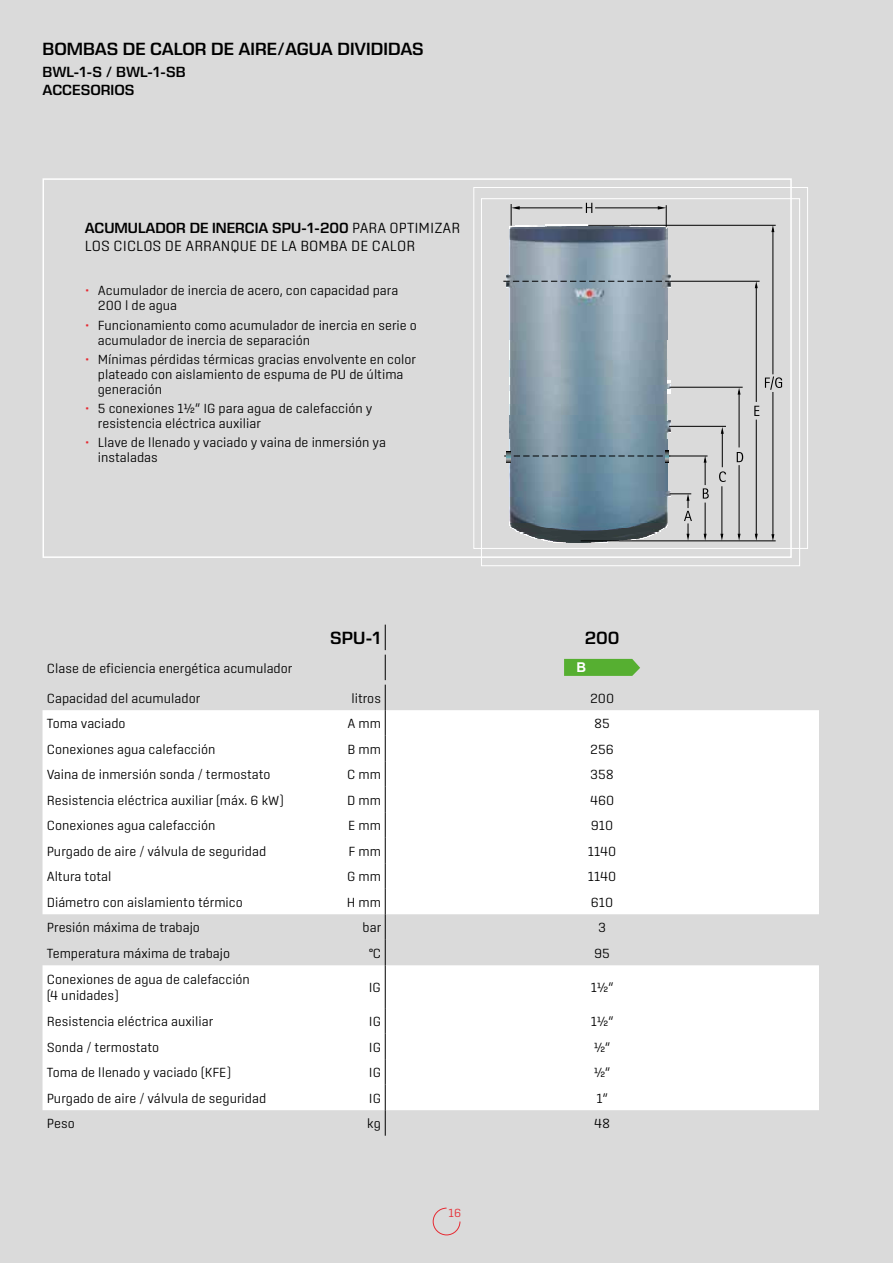
<style>
.page{position:relative;width:893px;height:1263px;background:#dadada}
.page>*{position:absolute;margin:0;border:0;box-sizing:border-box;transform-origin:0 0}
.t1{font:600 18px "Eurostile Next LT Pro";color:#000}
.t2{font:600 15px/18px "Eurostile Next LT Pro";color:#000}
.t3{font:300 15px "Center";letter-spacing:.005em;color:#000}
.t4{font:300 13.5px/15px "Center";color:#000}
.t5{font:700 13.5px "Arial";color:#fff}
.t6{font:300 12px "Center";color:#e62a32}
.s1{font-family:"Center";font-weight:300}
.s2{color:#e62a32}
</style>
<div class="page">
<svg style="left:432px;top:1207px;width:29px;height:29px"></svg>
<svg style="left:565px;top:542px;width:26px;height:1px"></svg>
<img style="left:553px;top:541px;width:54px;height:1px">
<img style="left:544px;top:540px;width:37px;height:1px">
<img style="left:541px;top:539px;width:94px;height:1px">
<img style="left:537px;top:538px;width:103px;height:1px">
<img style="left:535px;top:537px;width:108px;height:1px">
<img style="left:531px;top:536px;width:115px;height:1px">
<img style="left:530px;top:535px;width:119px;height:1px">
<img style="left:524px;top:534px;width:129px;height:1px">
<img style="left:523px;top:533px;width:132px;height:1px">
<img style="left:519px;top:531px;width:139px;height:2px">
<img style="left:517px;top:530px;width:144px;height:1px">
<img style="left:512px;top:527px;width:152px;height:3px">
<img style="left:509px;top:496px;width:159px;height:31px">
<img style="left:509px;top:490px;width:161px;height:6px">
<img style="left:509px;top:433px;width:159px;height:57px">
<img style="left:510px;top:421px;width:160px;height:12px">
<img style="left:509px;top:391px;width:159px;height:30px">
<img style="left:509px;top:385px;width:161px;height:6px">
<img style="left:509px;top:287px;width:159px;height:98px">
<img style="left:507px;top:274px;width:163px;height:13px">
<img style="left:509px;top:227px;width:159px;height:48px">
<img style="left:511px;top:226px;width:147px;height:1px">
<img style="left:520px;top:225px;width:68px;height:1px">
<img style="left:546px;top:224px;width:84px;height:1px">
<hr style="left:581px;top:540px;width:195px;height:1px;background:#000">
<hr style="left:669px;top:456px;width:38px;height:1px;background:#000">
<hr style="left:669px;top:387px;width:74px;height:1px;background:#000">
<svg style="left:719px;top:471px;width:7px;height:11px"></svg>
<hr style="left:669px;top:426px;width:57px;height:1px;background:#000">
<hr style="left:669px;top:281px;width:91px;height:1px;background:#000">
<hr style="left:588px;top:225px;width:188px;height:1px;background:#000">
<svg style="left:737px;top:452px;width:6px;height:10px"></svg>
<svg style="left:754px;top:406px;width:5px;height:10px"></svg>
<svg style="left:765px;top:376px;width:17px;height:14px"></svg>
<svg style="left:586px;top:203px;width:6px;height:10px"></svg>
<hr style="left:595px;top:208px;width:66px;height:1px;background:#000">
<svg style="left:658px;top:205px;width:9px;height:22px"></svg>
<hr style="left:516px;top:208px;width:66px;height:1px;background:#000">
<svg style="left:511px;top:204px;width:9px;height:22px"></svg>
<svg style="left:503px;top:281px;width:166px;height:1px"></svg>
<svg style="left:670px;top:493px;width:22px;height:48px"></svg>
<hr style="left:705px;top:503px;width:1px;height:34px;background:#000">
<svg style="left:704px;top:534px;width:3px;height:7px"></svg>
<svg style="left:703px;top:456px;width:6px;height:43px"></svg>
<hr style="left:722px;top:486px;width:1px;height:51px;background:#000">
<svg style="left:720px;top:534px;width:3px;height:7px"></svg>
<hr style="left:722px;top:430px;width:1px;height:37px;background:#000">
<svg style="left:721px;top:427px;width:3px;height:7px"></svg>
<hr style="left:739px;top:465px;width:1px;height:72px;background:#000">
<hr style="left:739px;top:391px;width:1px;height:56px;background:#000">
<hr style="left:756px;top:420px;width:1px;height:117px;background:#000">
<svg style="left:755px;top:534px;width:3px;height:7px"></svg>
<hr style="left:756px;top:285px;width:1px;height:117px;background:#000">
<svg style="left:755px;top:281px;width:3px;height:7px"></svg>
<hr style="left:773px;top:392px;width:1px;height:146px;background:#000">
<svg style="left:771px;top:534px;width:3px;height:7px"></svg>
<hr style="left:773px;top:229px;width:1px;height:145px;background:#000">
<svg style="left:771px;top:225px;width:3px;height:7px"></svg>
<svg style="left:667px;top:389px;width:3px;height:5px"></svg>
<svg style="left:504px;top:451px;width:166px;height:11px;background:#6e8796"></svg>
<div style="left:481px;top:198px;width:319px;height:368px;border:1px solid #fff"></div>
<div style="left:473px;top:187px;width:335px;height:362px;border:1px solid #fff"></div>
<svg style="left:43px;top:710px;width:776px;height:400px;background:#fafafa"></svg>
<svg style="left:385px;top:625px;width:1px;height:340px"></svg>
<hr style="left:385px;top:965px;width:1px;height:43px;background:#000">
<svg style="left:385px;top:1008px;width:1px;height:128px"></svg>
<svg style="left:564px;top:659px;width:76px;height:17px"></svg>
<div style="left:43px;top:178px;width:749px;height:380px;border:2px solid #fff"></div>
<h1 class="t1" style="left:43px;top:39px;width:383px">BOMBAS DE CALOR DE AIRE/AGUA DIVIDIDAS</h1>
<p class="t2" style="left:43px;top:63px;width:145px">BWL-1-S / BWL-1-SB<br>ACCESORIOS</p>
<p class="t2" style="left:85px;top:219px;width:377px">ACUMULADOR DE INERCIA SPU-1-200 <span class="s1">PARA OPTIMIZAR</span></p>
<p class="t3" style="left:85px;top:237px;width:332px">LOS CICLOS DE ARRANQUE DE LA BOMBA DE CALOR</p>
<p class="t4" style="left:98px;top:283px;width:302px;text-indent:-13px"><span class="s2">•</span> Acumulador de inercia de acero, con capacidad para<br>200 l de agua</p>
<p class="t4" style="left:98px;top:317px;width:321px;text-indent:-13px"><span class="s2">•</span> Funcionamiento como acumulador de inercia en serie o acumulador de inercia de separación</p>
<p class="t4" style="left:98px;top:352px;width:320px;text-indent:-13px"><span class="s2">•</span> Mínimas pérdidas térmicas gracias envolvente en color plateado con aislamiento de espuma de PU de última generación</p>
<p class="t4" style="left:98px;top:401px;width:276px;text-indent:-13px"><span class="s2">•</span> 5 conexiones 1½” IG para agua de calefacción y resistencia eléctrica auxiliar</p>
<p class="t4" style="left:98px;top:435px;width:290px;text-indent:-13px"><span class="s2">•</span> Llave de llenado y vaciado y vaina de inmersión ya instaladas</p>
<h1 class="t1" style="left:330px;top:628px;width:52px">SPU-1</h1>
<h1 class="t1" style="left:585px;top:628px;width:36px">200</h1>
<p class="t4" style="left:47px;top:660px;width:247px">Clase de eficiencia energética acumulador</p>
<p class="t5" style="left:576px;top:658px;width:11px">B</p>
<p class="t4" style="left:47px;top:690px;width:155px">Capacidad del acumulador</p>
<p class="t4" style="left:351px;top:690px;width:31px">litros</p>
<p class="t4" style="left:590px;top:690px;width:26px">200</p>
<p class="t4" style="left:47px;top:716px;width:80px">Toma vaciado</p>
<p class="t4" style="left:347px;top:716px;width:35px">A mm</p>
<p class="t4" style="left:594px;top:716px;width:17px">85</p>
<p class="t4" style="left:47px;top:741px;width:170px">Conexiones agua calefacción</p>
<p class="t4" style="left:347px;top:741px;width:35px">B mm</p>
<p class="t4" style="left:590px;top:741px;width:25px">256</p>
<p class="t4" style="left:47px;top:767px;width:225px">Vaina de inmersión sonda / termostato</p>
<p class="t4" style="left:347px;top:767px;width:35px">C mm</p>
<p class="t4" style="left:590px;top:767px;width:25px">358</p>
<p class="t4" style="left:47px;top:792px;width:239px">Resistencia eléctrica auxiliar (máx. 6 kW)</p>
<p class="t4" style="left:347px;top:792px;width:35px">D mm</p>
<p class="t4" style="left:590px;top:792px;width:26px">460</p>
<p class="t4" style="left:47px;top:818px;width:170px">Conexiones agua calefacción</p>
<p class="t4" style="left:348px;top:818px;width:34px">E mm</p>
<p class="t4" style="left:591px;top:818px;width:24px">910</p>
<p class="t4" style="left:47px;top:843px;width:221px">Purgado de aire / válvula de seguridad</p>
<p class="t4" style="left:348px;top:843px;width:34px">F mm</p>
<p class="t4" style="left:588px;top:843px;width:30px">1140</p>
<p class="t4" style="left:47px;top:869px;width:66px">Altura total</p>
<p class="t4" style="left:347px;top:869px;width:35px">G mm</p>
<p class="t4" style="left:588px;top:869px;width:30px">1140</p>
<p class="t4" style="left:47px;top:894px;width:198px">Diámetro con aislamiento térmico</p>
<p class="t4" style="left:347px;top:894px;width:36px">H mm</p>
<p class="t4" style="left:591px;top:894px;width:24px">610</p>
<p class="t4" style="left:47px;top:920px;width:155px">Presión máxima de trabajo</p>
<p class="t4" style="left:363px;top:920px;width:20px">bar</p>
<p class="t4" style="left:598px;top:920px;width:9px">3</p>
<p class="t4" style="left:47px;top:946px;width:185px">Temperatura máxima de trabajo</p>
<p class="t4" style="left:369px;top:946px;width:14px">°C</p>
<p class="t4" style="left:594px;top:946px;width:17px">95</p>
<p class="t4" style="left:47px;top:971px;width:205px;line-height:16.2px">Conexiones de agua de calefacción (4 unidades)</p>
<p class="t4" style="left:369px;top:980px;width:14px">IG</p>
<p class="t4" style="left:591px;top:980px;width:24px">1½“</p>
<p class="t4" style="left:47px;top:1014px;width:168px">Resistencia eléctrica auxiliar</p>
<p class="t4" style="left:369px;top:1014px;width:14px">IG</p>
<p class="t4" style="left:591px;top:1014px;width:24px">1½“</p>
<p class="t4" style="left:47px;top:1039px;width:114px">Sonda / termostato</p>
<p class="t4" style="left:369px;top:1039px;width:14px">IG</p>
<p class="t4" style="left:594px;top:1039px;width:18px">½“</p>
<p class="t4" style="left:47px;top:1065px;width:186px">Toma de llenado y vaciado (KFE)</p>
<p class="t4" style="left:369px;top:1065px;width:14px">IG</p>
<p class="t4" style="left:594px;top:1065px;width:18px">½“</p>
<p class="t4" style="left:47px;top:1090px;width:221px">Purgado de aire / válvula de seguridad</p>
<p class="t4" style="left:369px;top:1090px;width:14px">IG</p>
<p class="t4" style="left:596px;top:1090px;width:13px">1“</p>
<p class="t4" style="left:47px;top:1116px;width:29px">Peso</p>
<p class="t4" style="left:367px;top:1116px;width:15px">kg</p>
<p class="t4" style="left:594px;top:1116px;width:18px">48</p>
<p class="t6" style="left:449px;top:1206px;width:14px">16</p>
</div>
